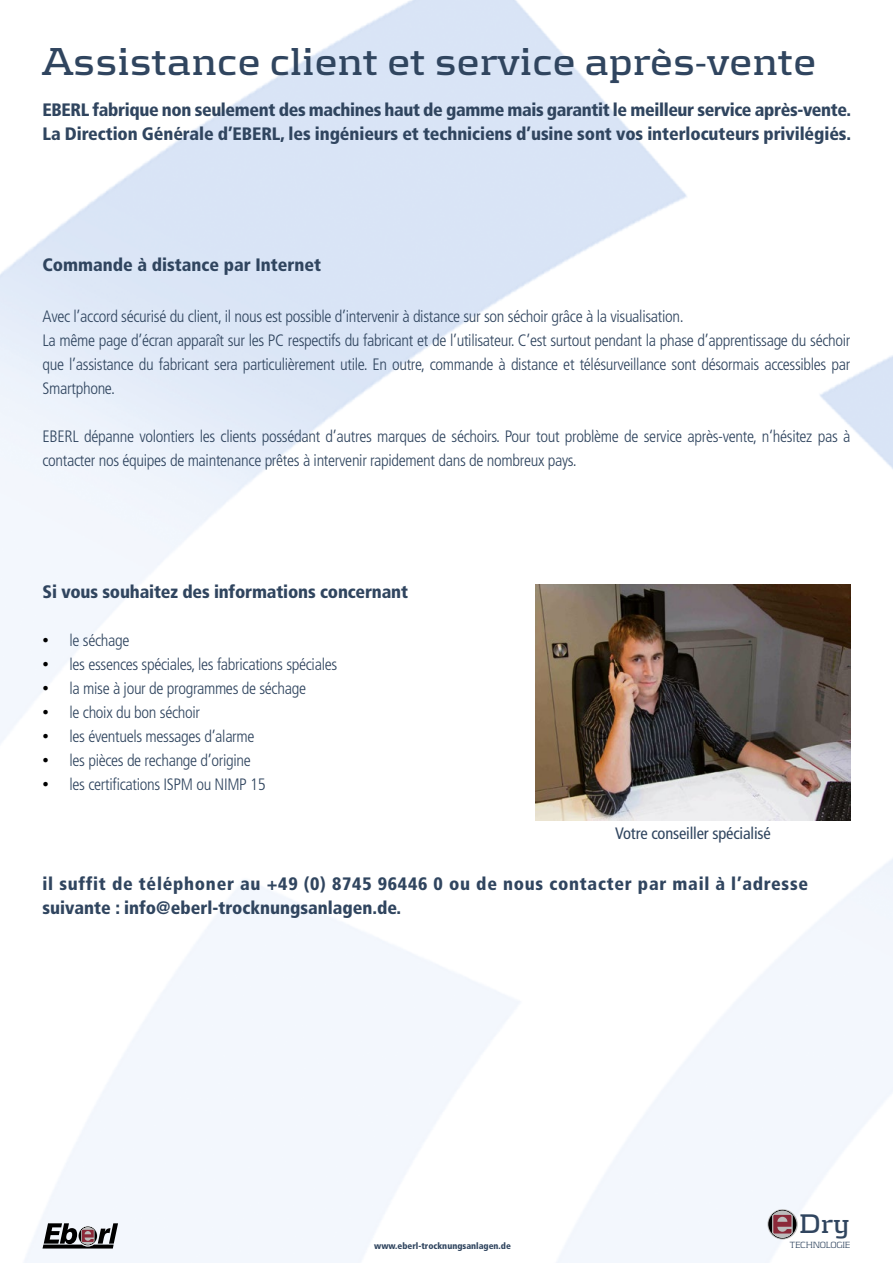
<style>
.page{position:relative;width:893px;height:1263px;background:#fff}
.page>*{position:absolute;margin:0;border:0;box-sizing:border-box;transform-origin:0 0}
.t1{font:700 40.5px "Kontrapunkt";color:#30455f}
.t2{font:700 28.05px "Kontrapunkt";color:#30455f}
.t3{font:900 condensed 18px/24px "Frutiger";letter-spacing:-.005em;color:#30455f}
.t4{font:900 condensed 18px/24px "Frutiger";letter-spacing:.04em;color:#30455f}
.t5{font:300 condensed 16.5px/24px "Frutiger";letter-spacing:-.02em;color:#30455f}
.t6{font:condensed 16.5px "Frutiger";letter-spacing:-.01em;color:#30455f}
.t7{font:300 9.3px "Kontrapunkt";letter-spacing:-.035em;color:#30455f}
.t8{font:900 condensed 9px "Frutiger";color:#30455f}
.s1{font-family:"Times New Roman";font-weight:400;font-stretch:normal;font-size:18px;color:#000}
</style>
<div class="page">
<img style="left:0;top:0;width:893px;height:1263px">
<img style="left:535px;top:584px;width:315px;height:236px">
<svg style="left:767px;top:1209px;width:31px;height:30px"></svg>
<svg style="left:768px;top:1210px;width:28px;height:28px"></svg>
<svg style="left:43px;top:1223px;width:75px;height:25px"></svg>
<h1 class="t1" style="left:42px;top:38px;width:776px">Assistance client et service après-vente</h1>
<p class="t3" style="left:43px;top:98px;width:810px">EBERL fabrique non seulement des machines haut de gamme mais garantit le meilleur service après-vente.<br>La Direction Générale d’EBERL, les ingénieurs et techniciens d’usine sont vos interlocuteurs privilégiés.</p>
<p class="t3" style="left:43px;top:253px;width:280px">Commande à distance par Internet</p>
<p class="t5" style="left:43px;top:305px;width:809px">Avec l’accord sécurisé du client, il nous est possible d’intervenir à distance sur son séchoir grâce à la visualisation.<br>La même page d’écran apparaît sur les PC respectifs du fabricant et de l’utilisateur. C’est surtout pendant la phase d’apprentissage du séchoir que l’assistance du fabricant sera particulièrement utile. En outre, commande à distance et télésurveillance sont désormais accessibles par Smartphone.</p>
<p class="t5" style="left:43px;top:425px;width:809px">EBERL dépanne volontiers les clients possédant d’autres marques de séchoirs. Pour tout problème de service après-vente, n‘hésitez pas à contacter nos équipes de maintenance prêtes à intervenir rapidement dans de nombreux pays.</p>
<p class="t3" style="left:43px;top:579px;width:367px">Si vous souhaitez des informations concernant</p>
<p class="t5" style="left:43px;top:628px;width:88px"><span class="s1">•</span> le séchage</p>
<p class="t5" style="left:43px;top:652px;width:296px"><span class="s1">•</span> les essences spéciales, les fabrications spéciales</p>
<p class="t5" style="left:43px;top:676px;width:265px"><span class="s1">•</span> la mise à jour de programmes de séchage</p>
<p class="t5" style="left:43px;top:700px;width:159px"><span class="s1">•</span> le choix du bon séchoir</p>
<p class="t5" style="left:43px;top:724px;width:214px"><span class="s1">•</span> les éventuels messages d’alarme</p>
<p class="t5" style="left:43px;top:748px;width:210px"><span class="s1">•</span> les pièces de rechange d’origine</p>
<p class="t5" style="left:43px;top:772px;width:225px"><span class="s1">•</span> les certifications ISPM ou NIMP 15</p>
<p class="t6" style="left:615px;top:824px;width:157px">Votre conseiller spécialisé</p>
<p class="t4" style="left:43px;top:872px;width:767px">il suffit de téléphoner au +49 (0) 8745 96446 0 ou de nous contacter par mail à l’adresse suivante : info@eberl-trocknungsanlagen.de.</p>
<h2 class="t2" style="left:799px;top:1207px;width:52px">Dry</h2>
<p class="t8" style="left:374px;top:1240px;width:138px">www.eberl-trocknungsanlagen.de</p>
<p class="t7" style="left:790px;top:1239px;width:62px">TECHNOLOGIE</p>
</div>
